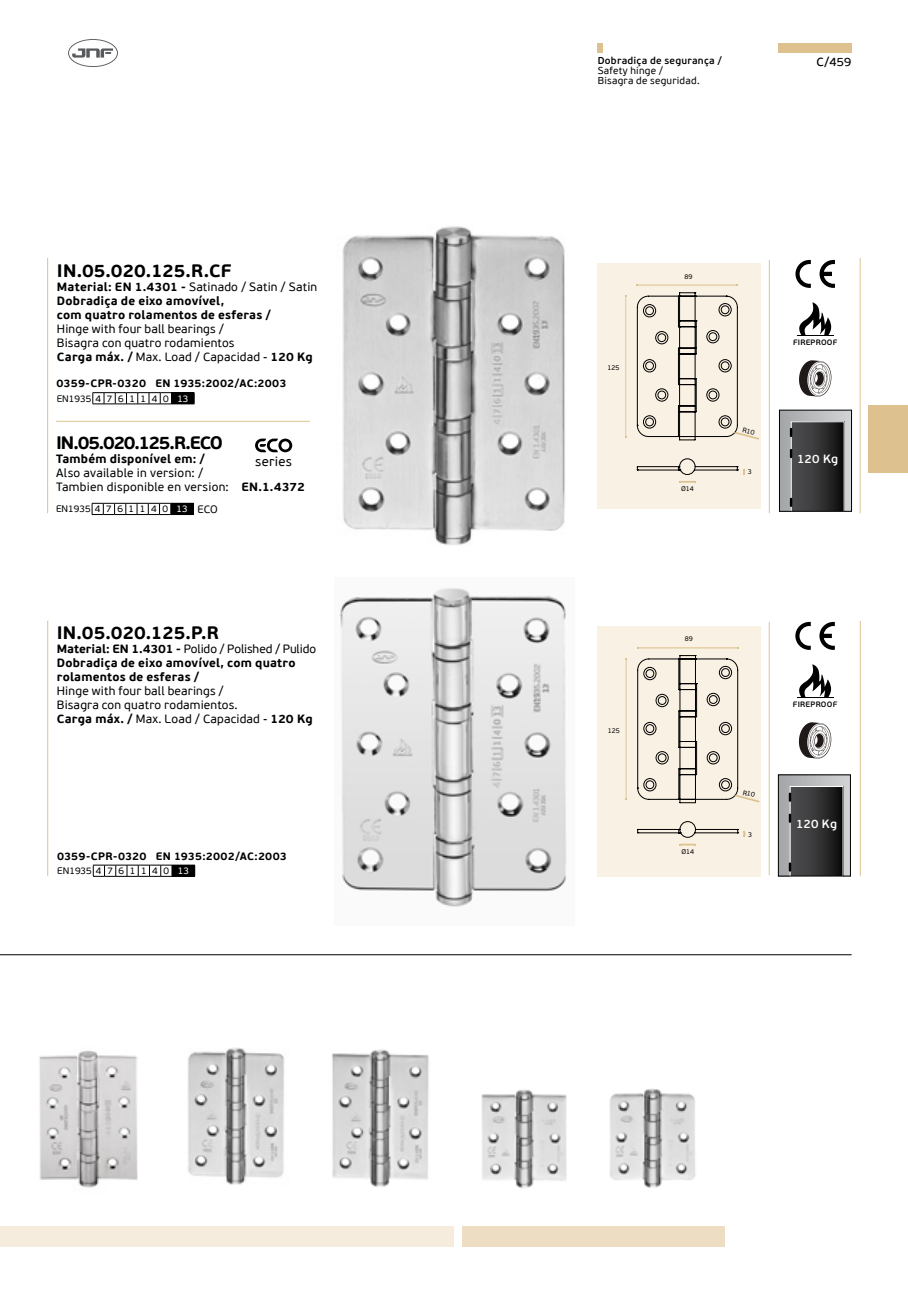
<style>
.page{position:relative;width:908px;height:1304px;background:#fff}
.page>*{position:absolute;margin:0;border:0;box-sizing:border-box;transform-origin:0 0}
.REF{font:700 18px "PF Beau Sans Pro";letter-spacing:-.015em;color:#000}
.REF-2{font:700 18px "PF Beau Sans Pro";letter-spacing:-.07em;color:#000}
.t1{font:13.2px "PF Beau Sans Pro";letter-spacing:.02em;color:#000}
.REF-3{font:12px "PF Beau Sans Pro";letter-spacing:.015em;color:#000}
.t2{font:700 12px/14px "PF Beau Sans Pro";letter-spacing:.015em;color:#000}
.t3{font:600 12px "PF Beau Sans Pro";letter-spacing:.02em;color:#fff}
.t4{font:12px "PF Beau Sans Pro Bbook";color:#000}
.REF-4{font:700 10.8px "PF Beau Sans Pro";letter-spacing:.01em;color:#000}
.t5{font:10.8px "PF Beau Sans Pro";color:#000}
.t6{font:10px "PF Beau Sans Pro";letter-spacing:.03em;color:#000}
.t7{font:600 10px "PF Beau Sans Pro";letter-spacing:.025em;color:#000}
.t8{font:9.6px "PF Beau Sans Pro";color:#000}
.t9{font:9.6px "PF Beau Sans Pro";color:#fff}
.t10{font:600 7.8px "PF Beau Sans Pro";letter-spacing:.03em;color:#000}
.t11{font:6.8px "PF Beau Sans Pro";color:#000}
.s1{font-weight:700}
.s2{font-weight:400}
</style>
<div class="page">
<div style="left:461px;top:1226px;width:263px;height:20px;background:#edddc2"></div>
<div style="left:0;top:1226px;width:454px;height:20px;background:#f6ecde"></div>
<svg style="left:68px;top:39px;width:50px;height:28px"></svg>
<div style="left:597px;top:43px;width:5px;height:9px;background:#ddc290"></div>
<div style="left:867px;top:405px;width:40px;height:67px;background:#ddc290"></div>
<img style="left:342px;top:226px;width:223px;height:319px">
<svg style="left:255px;top:439px;width:37px;height:13px"></svg>
<hr style="left:47px;top:258px;width:1px;height:255px;background:#ddc290">
<hr style="left:768px;top:260px;width:1px;height:253px;background:#ddc290">
<hr style="left:768px;top:622px;width:1px;height:253px;background:#ddc290">
<div style="left:597px;top:263px;width:163px;height:245px;background:#f9f1e3"></div>
<hr style="left:637px;top:285px;width:100px;height:1px;background:#ddc290">
<svg style="left:679px;top:481px;width:16px;height:1px"></svg>
<hr style="left:625px;top:296px;width:1px;height:141px;background:#ddc290">
<div style="left:679px;top:459px;width:16px;height:16px;border:1px solid #000;border-radius:50%"></div>
<svg style="left:692px;top:461px;width:45px;height:10px"></svg>
<svg style="left:636px;top:466px;width:46px;height:7px"></svg>
<svg style="left:781px;top:412px;width:68px;height:97px;background:#b1b3b5"></svg>
<div style="left:790px;top:422px;width:53px;height:90px;background:linear-gradient(to right,#545457,#141314)"></div>
<svg style="left:789px;top:428px;width:2px;height:9px"></svg>
<svg style="left:789px;top:449px;width:2px;height:9px"></svg>
<svg style="left:789px;top:498px;width:2px;height:9px"></svg>
<div style="left:779px;top:410px;width:72px;height:101px;border:1px solid #000"></div>
<svg style="left:779px;top:777px;width:69px;height:97px;background:#b0b2b4"></svg>
<div style="left:789px;top:786px;width:53px;height:90px;background:linear-gradient(to right,#545457,#131314)"></div>
<div style="left:789px;top:786px;width:53px;height:91px;border:1px solid #fff"></div>
<svg style="left:788px;top:793px;width:2px;height:9px"></svg>
<svg style="left:788px;top:814px;width:2px;height:9px"></svg>
<svg style="left:788px;top:862px;width:2px;height:10px"></svg>
<div style="left:777px;top:775px;width:73px;height:101px;border:1px solid #000"></div>
<svg style="left:799px;top:360px;width:32px;height:37px"></svg>
<svg style="left:798px;top:722px;width:32px;height:37px"></svg>
<hr style="left:859px;top:258px;width:1px;height:255px;background:#ddc290">
<svg style="left:799px;top:302px;width:32px;height:33px"></svg>
<hr style="left:796px;top:335px;width:37px;height:1px;background:#000">
<svg style="left:799px;top:664px;width:32px;height:33px"></svg>
<hr style="left:796px;top:697px;width:37px;height:1px;background:#000">
<svg style="left:795px;top:260px;width:15px;height:28px"></svg>
<svg style="left:819px;top:260px;width:15px;height:28px"></svg>
<svg style="left:795px;top:622px;width:15px;height:28px"></svg>
<svg style="left:819px;top:622px;width:15px;height:28px"></svg>
<hr style="left:47px;top:621px;width:1px;height:255px;background:#ddc290">
<hr style="left:859px;top:621px;width:1px;height:255px;background:#ddc290">
<hr style="left:56px;top:421px;width:254px;height:1px;background:#ddc290">
<svg style="left:92px;top:392px;width:103px;height:13px"></svg>
<svg style="left:92px;top:503px;width:102px;height:12px"></svg>
<svg style="left:93px;top:865px;width:102px;height:12px"></svg>
<div style="left:597px;top:626px;width:163px;height:251px;background:#f9f1e3"></div>
<hr style="left:637px;top:648px;width:100px;height:1px;background:#ddc290">
<svg style="left:679px;top:844px;width:16px;height:1px"></svg>
<hr style="left:625px;top:659px;width:1px;height:140px;background:#ddc290">
<div style="left:679px;top:821px;width:16px;height:17px;border:1px solid #000;border-radius:50%"></div>
<svg style="left:693px;top:824px;width:51px;height:13px"></svg>
<svg style="left:637px;top:828px;width:45px;height:7px"></svg>
<img style="left:340px;top:588px;width:227px;height:319px">
<img style="left:481px;top:1090px;width:86px;height:99px">
<img style="left:609px;top:1089px;width:86px;height:99px">
<img style="left:188px;top:1047px;width:96px;height:138px">
<img style="left:39px;top:1050px;width:99px;height:138px">
<img style="left:332px;top:1049px;width:97px;height:138px">
<hr style="left:0;top:954px;width:851px;height:1px;background:#000">
<div style="left:777px;top:43px;width:73px;height:9px;background:#ddc290"></div>
<svg style="left:636px;top:292px;width:122px;height:148px"></svg>
<svg style="left:637px;top:655px;width:122px;height:148px"></svg>
<p class="REF" style="left:57px;top:260px;width:176px">IN.05.020.125.R.CF</p>
<p class="REF-3" style="left:57px;top:280px;width:262px"><span class="s1">Material: EN 1.4301 -</span> Satinado / Satin / Satin</p>
<p class="t2" style="left:57px;top:294px;width:169px">Dobradiça de eixo amovível,</p>
<p class="t2" style="left:57px;top:308px;width:215px">com quatro rolamentos de esferas /</p>
<p class="REF-3" style="left:57px;top:322px;width:168px">Hinge with four ball bearings /</p>
<p class="REF-3" style="left:57px;top:336px;width:179px">Bisagra con quatro rodamientos</p>
<p class="REF-3" style="left:57px;top:350px;width:257px"><span class="s1">Carga máx. /</span> Max. Load / Capacidad - <span class="s1">120 Kg</span></p>
<p class="REF-4" style="left:56px;top:377px;width:231px">0359-CPR-0320 EN 1935:2002/AC:2003</p>
<p class="t8" style="left:57px;top:393px;width:46px">EN1935 4</p>
<p class="t8" style="left:107px;top:393px;width:7px">7</p>
<p class="t8" style="left:118px;top:393px;width:7px">6</p>
<p class="t8" style="left:129px;top:393px;width:7px">1</p>
<p class="t8" style="left:140px;top:393px;width:7px">1</p>
<p class="t8" style="left:152px;top:393px;width:7px">4</p>
<p class="t8" style="left:163px;top:393px;width:7px">0</p>
<p class="t9" style="left:177px;top:393px;width:13px">13</p>
<p class="REF-2" style="left:56px;top:432px;width:168px">IN.05.020.125.R.ECO</p>
<p class="t2" style="left:56px;top:452px;width:150px">Também disponível em: /</p>
<p class="REF-3" style="left:56px;top:466px;width:149px">Also available in version: /</p>
<p class="REF-3" style="left:56px;top:480px;width:250px">Tambien disponible en version: <span class="s1">EN.1.4372</span></p>
<p class="t1" style="left:255px;top:454px;width:38px">series</p>
<p class="t8" style="left:56px;top:504px;width:46px">EN1935 4</p>
<p class="t8" style="left:106px;top:504px;width:7px">7</p>
<p class="t8" style="left:117px;top:504px;width:7px">6</p>
<p class="t8" style="left:128px;top:504px;width:7px">1</p>
<p class="t8" style="left:140px;top:504px;width:7px">1</p>
<p class="t8" style="left:151px;top:504px;width:7px">4</p>
<p class="t8" style="left:162px;top:504px;width:7px">0</p>
<p class="t9" style="left:176px;top:504px;width:13px">13</p>
<p class="t5" style="left:197px;top:503px;width:22px">ECO</p>
<p class="REF" style="left:57px;top:622px;width:163px">IN.05.020.125.P.R</p>
<p class="t2" style="left:57px;top:642px;width:261px">Material: EN 1.4301 - <span class="s2">Polido / Polished / Pulido<br></span>Dobradiça de eixo amovível, com quatro rolamentos de esferas /</p>
<p class="REF-3" style="left:57px;top:684px;width:168px">Hinge with four ball bearings /</p>
<p class="REF-3" style="left:57px;top:698px;width:182px">Bisagra con quatro rodamientos.</p>
<p class="REF-3" style="left:57px;top:712px;width:257px"><span class="s1">Carga máx. /</span> Max. Load / Capacidad - <span class="s1">120 Kg</span></p>
<p class="REF-4" style="left:57px;top:849px;width:231px">0359-CPR-0320 EN 1935:2002/AC:2003</p>
<p class="t8" style="left:57px;top:865px;width:46px">EN1935 4</p>
<p class="t8" style="left:107px;top:865px;width:7px">7</p>
<p class="t8" style="left:118px;top:865px;width:7px">6</p>
<p class="t8" style="left:130px;top:865px;width:7px">1</p>
<p class="t8" style="left:141px;top:865px;width:7px">1</p>
<p class="t8" style="left:152px;top:865px;width:7px">4</p>
<p class="t8" style="left:163px;top:865px;width:7px">0</p>
<p class="t9" style="left:178px;top:865px;width:13px">13</p>
<p class="t7" style="left:597px;top:55px;width:126px">Dobradiça de segurança /</p>
<p class="t6" style="left:597px;top:65px;width:67px">Safety hinge /</p>
<p class="t6" style="left:597px;top:75px;width:103px">Bisagra de seguridad.</p>
<p class="t4" style="left:816px;top:55px;width:36px">C/459</p>
<p class="t11" style="left:607px;top:364px;width:14px">125</p>
<p class="t11" style="left:607px;top:726px;width:14px">125</p>
<p class="t11" style="left:684px;top:272px;width:10px">89</p>
<p class="t11" style="left:680px;top:485px;width:14px">Ø14</p>
<p class="t10" style="left:792px;top:338px;width:46px">FIREPROOF</p>
<p class="t11" style="left:747px;top:468px;width:6px">3</p>
<p class="t3" style="left:796px;top:452px;width:42px">120 Kg</p>
<p class="t11" style="left:684px;top:635px;width:10px">89</p>
<p class="t11" style="left:681px;top:848px;width:14px">Ø14</p>
<p class="t10" style="left:792px;top:700px;width:46px">FIREPROOF</p>
<p class="t11" style="left:747px;top:830px;width:6px">3</p>
<p class="t3" style="left:795px;top:816px;width:42px">120 Kg</p>
</div>
